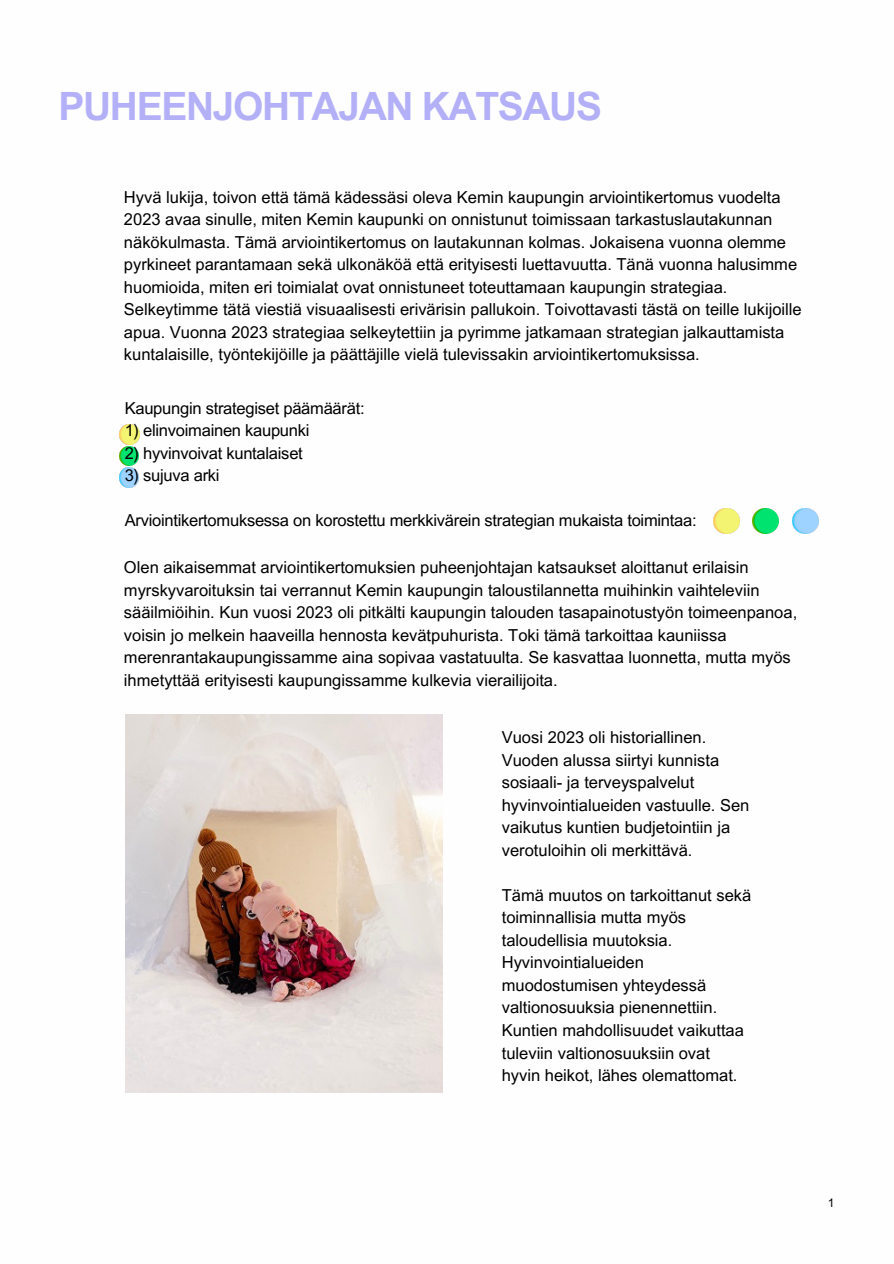
<style>
.page{position:relative;width:894px;height:1264px;background:#fff}
.page>*{position:absolute;margin:0;border:0;box-sizing:border-box;transform-origin:0 0}
.t1{font:700 39px "Arial MT Pro";letter-spacing:-.035em;color:#b3b0f8}
.t2{font:16.5px/22.5px "Arial MT Pro";color:#000}
.t3{font:12px "Arial MT Pro";color:#000}
</style>
<div class="page">
<img style="left:713px;top:508px;width:26px;height:26px">
<img style="left:792px;top:508px;width:25px;height:26px">
<img style="left:752px;top:508px;width:26px;height:26px">
<img style="left:125px;top:714px;width:317px;height:378px">
<img style="left:119px;top:424px;width:21px;height:20px">
<img style="left:119px;top:468px;width:20px;height:19px">
<img style="left:119px;top:446px;width:20px;height:19px">
<p class="t1" style="left:58px;top:92px;width:545px">PUHEENJOHTAJAN KATSAUS</p>
<p class="t2" style="left:124px;top:188px;width:679px">Hyvä lukija, toivon että tämä kädessäsi oleva Kemin kaupungin arviointikertomus vuodelta 2023 avaa sinulle, miten Kemin kaupunki on onnistunut toimissaan tarkastuslautakunnan näkökulmasta. Tämä arviointikertomus on lautakunnan kolmas. Jokaisena vuonna olemme pyrkineet parantamaan sekä ulkonäköä että erityisesti luettavuutta. Tänä vuonna halusimme huomioida, miten eri toimialat ovat onnistuneet toteuttamaan kaupungin strategiaa.<br>Selkeytimme tätä viestiä visuaalisesti erivärisin pallukoin. Toivottavasti tästä on teille lukijoille apua. Vuonna 2023 strategiaa selkeytettiin ja pyrimme jatkamaan strategian jalkauttamista kuntalaisille, työntekijöille ja päättäjille vielä tulevissakin arviointikertomuksissa.</p>
<p class="t2" style="left:125px;top:399px;width:241px">Kaupungin strategiset päämäärät:</p>
<p class="t2" style="left:125px;top:421px;width:186px">1) elinvoimainen kaupunki</p>
<p class="t2" style="left:125px;top:444px;width:180px">2) hyvinvoivat kuntalaiset</p>
<p class="t2" style="left:125px;top:466px;width:96px">3) sujuva arki</p>
<p class="t2" style="left:125px;top:511px;width:573px">Arviointikertomuksessa on korostettu merkkivärein strategian mukaista toimintaa:</p>
<p class="t2" style="left:124px;top:558px;width:674px">Olen aikaisemmat arviointikertomuksien puheenjohtajan katsaukset aloittanut erilaisin myrskyvaroituksin tai verrannut Kemin kaupungin taloustilannetta muihinkin vaihteleviin sääilmiöihin. Kun vuosi 2023 oli pitkälti kaupungin talouden tasapainotustyön toimeenpanoa, voisin jo melkein haaveilla hennosta kevätpuhurista. Toki tämä tarkoittaa kauniissa merenrantakaupungissamme aina sopivaa vastatuulta. Se kasvattaa luonnetta, mutta myös ihmetyttää erityisesti kaupungissamme kulkevia vierailijoita.</p>
<p class="t2" style="left:501px;top:728px;width:249px">Vuosi 2023 oli historiallinen.<br>Vuoden alussa siirtyi kunnista sosiaali- ja terveyspalvelut hyvinvointialueiden vastuulle. Sen vaikutus kuntien budjetointiin ja verotuloihin oli merkittävä.</p>
<p class="t2" style="left:501px;top:886px;width:251px">Tämä muutos on tarkoittanut sekä toiminnallisia mutta myös taloudellisia muutoksia.<br>Hyvinvointialueiden muodostumisen yhteydessä valtionosuuksia pienennettiin.<br>Kuntien mahdollisuudet vaikuttaa tuleviin valtionosuuksiin ovat hyvin heikot, lähes olemattomat.</p>
<p class="t3" style="left:827px;top:1198px;width:8px">1</p>
</div>
